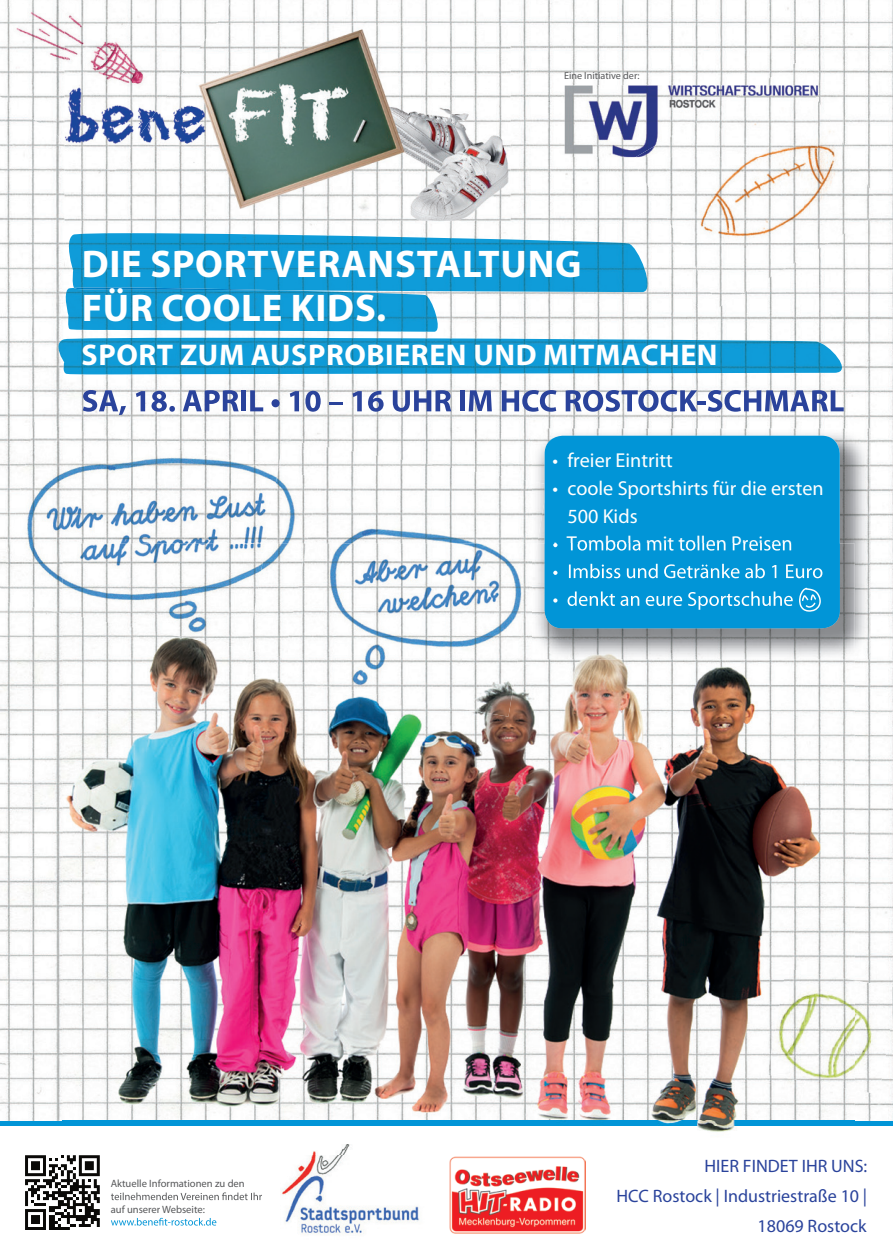
<style>
.page{position:relative;width:893px;height:1259px;background:#fff}
.page>*{position:absolute;margin:0;border:0;box-sizing:border-box;transform-origin:0 0}
.t1{font:700 38.7px/44.4px "Myriad Pro";letter-spacing:.02em;color:#fff}
.t2{font:700 30px "Myriad Pro";letter-spacing:.02em;color:#fff}
.t3{font:20.1px/27.6px "Myriad Pro";color:#fff}
.t4{font:18px/30px "Myriad Pro";color:#2a439b;text-align:right}
.t5{font:10.5px "Myriad Pro";color:#57585a}
.t6{font:10.2px "Myriad Pro";color:#57585a}
</style>
<div class="page">
<img style="left:0;top:0;width:893px;height:1121px">
<img style="left:278px;top:440px;width:254px;height:103px">
<img style="left:0;top:421px;width:278px;height:192px">
<img style="left:266px;top:470px;width:54px;height:73px">
<img style="left:65px;top:26px;width:445px;height:195px">
<img style="left:565px;top:85px;width:67px;height:72px">
<img style="left:0;top:0;width:230px;height:141px">
<img style="left:65px;top:26px;width:150px;height:148px">
<img style="left:855px;top:980px;width:38px;height:114px">
<img style="left:51px;top:338px;width:804px;height:36px">
<img style="left:64px;top:233px;width:568px;height:59px">
<img style="left:62px;top:288px;width:382px;height:44px">
<img style="left:74px;top:287px;width:211px;height:3px">
<img style="left:632px;top:63px;width:251px;height:244px">
<img style="left:636px;top:85px;width:182px;height:72px">
<svg style="left:25px;top:1155px;width:75px;height:75px"></svg>
<svg style="left:111px;top:1192px;width:151px;height:8px"></svg>
<svg style="left:111px;top:1217px;width:105px;height:8px"></svg>
<img style="left:281px;top:1154px;width:138px;height:80px">
<img style="left:450px;top:1156px;width:136px;height:77px">
<svg style="left:83px;top:390px;width:43px;height:25px"></svg>
<svg style="left:136px;top:391px;width:9px;height:20px"></svg>
<svg style="left:152px;top:391px;width:23px;height:21px"></svg>
<svg style="left:183px;top:390px;width:56px;height:21px"></svg>
<div style="left:241px;top:390px;width:5px;height:21px;background:#2a439b"></div>
<svg style="left:250px;top:390px;width:13px;height:21px"></svg>
<div style="left:271px;top:399px;width:9px;height:8px;background:#2a439b;border-radius:50%"></div>
<svg style="left:290px;top:391px;width:9px;height:20px"></svg>
<svg style="left:305px;top:391px;width:16px;height:21px"></svg>
<hr style="left:329px;top:402px;width:14px;height:3px;background:#2a439b">
<svg style="left:352px;top:391px;width:10px;height:20px"></svg>
<svg style="left:368px;top:391px;width:16px;height:21px"></svg>
<svg style="left:393px;top:390px;width:58px;height:22px"></svg>
<div style="left:460px;top:390px;width:5px;height:21px;background:#2a439b"></div>
<svg style="left:469px;top:390px;width:23px;height:21px"></svg>
<svg style="left:502px;top:390px;width:54px;height:22px"></svg>
<svg style="left:566px;top:390px;width:278px;height:22px"></svg>
<hr style="left:0;top:1121px;width:893px;height:4px;background:#0195d7">
<img style="left:532px;top:428px;width:338px;height:231px">
<img style="left:532px;top:481px;width:13px;height:62px">
<div style="left:545px;top:436px;width:295px;height:192px;background:#0195d7;border-radius:18px"></div>
<img style="left:63px;top:650px;width:792px;height:504px">
<img style="left:244px;top:543px;width:288px;height:173px">
<img style="left:63px;top:543px;width:185px;height:107px">
<img style="left:248px;top:543px;width:59px;height:114px">
<img style="left:767px;top:968px;width:88px;height:122px">
<img style="left:532px;top:543px;width:323px;height:116px">
<img style="left:532px;top:543px;width:5px;height:32px">
<img style="left:545px;top:543px;width:295px;height:85px">
<img style="left:553px;top:543px;width:238px;height:7px">
<img style="left:553px;top:564px;width:269px;height:14px">
<img style="left:553px;top:591px;width:240px;height:19px">
<img style="left:799px;top:588px;width:22px;height:23px">
<p class="t6" style="left:564px;top:70px;width:77px">Eine Initiative der:</p>
<h1 class="t1" style="left:82px;top:240px;width:501px">DIE SPORTVERANSTALTUNG<br>FÜR COOLE KIDS.</h1>
<h2 class="t2" style="left:82px;top:336px;width:637px">SPORT ZUM AUSPROBIEREN UND MITMACHEN</h2>
<p class="t5" style="left:111px;top:1177px;width:136px">Aktuelle Informationen zu den</p>
<p class="t5" style="left:111px;top:1202px;width:96px">auf unserer Webseite:</p>
<p class="t3" style="left:553px;top:446px;width:122px">• freier Eintritt</p>
<p class="t3" style="left:567px;top:474px;width:258px;text-indent:-15px">• coole Sportshirts für die ersten<br>500 Kids</p>
<p class="t3" style="left:553px;top:529px;width:242px">• Tombola mit tollen Preisen</p>
<p class="t4" style="left:616px;top:1150px;width:252px">HIER FINDET IHR UNS:<br>HCC Rostock | Industriestraße 10 |<br>18069 Rostock</p>
</div>
